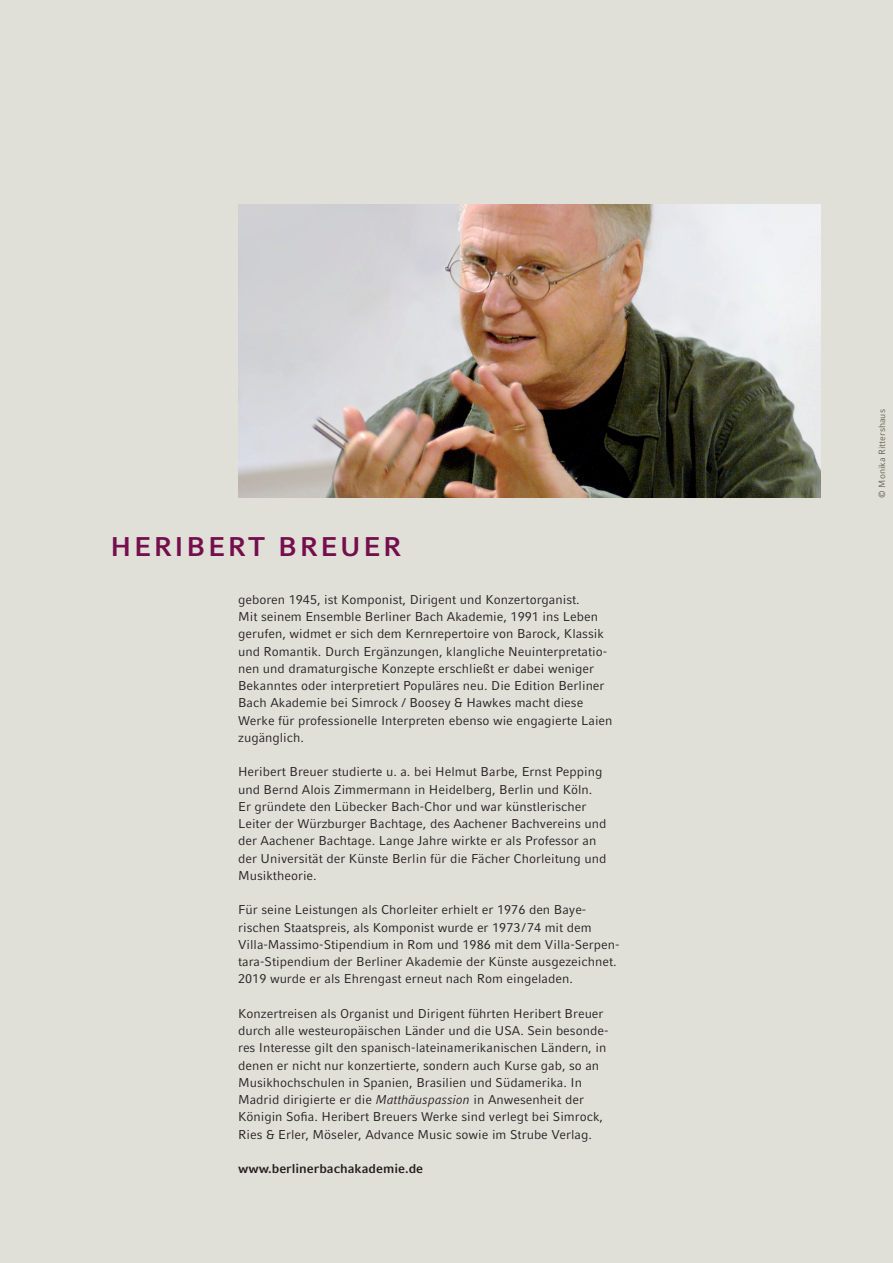
<style>
.page{position:relative;width:893px;height:1263px;background:#e0e0d9}
.page>*{position:absolute;margin:0;border:0;box-sizing:border-box;transform-origin:0 0}
.Meldung_Copytext_mit{font:700 27px "Compatil Fact LT Pro";letter-spacing:.1em;color:#750e4c}
.Meldung_Copytext_mit-2{font:12.75px/17.2px "Compatil Fact LT Pro";color:#231f20}
.Meldung_Copytext_mit-3{font:700 12.75px "Compatil Fact LT Pro";color:#231f20}
.Meldung_Copytext_mit-4{font:9px "Compatil Fact LT Pro";color:#636250}
.s1{font-style:italic}
</style>
<div class="page">
<img style="left:238px;top:204px;width:583px;height:293px">
<p class="Meldung_Copytext_mit" style="left:111px;top:531px;width:292px">HERIBERT BREUER</p>
<p class="Meldung_Copytext_mit-2" style="left:238px;top:591px;width:376px">geboren 1945, ist Komponist, Dirigent und Konzertorganist.<br>Mit seinem Ensemble Berliner Bach Akademie, 1991 ins Leben gerufen, widmet er sich dem Kernrepertoire von Barock, Klassik und Romantik. Durch Ergänzungen, klangliche Neuinterpretatio&shy;nen und dramaturgische Konzepte erschließt er dabei weniger Bekanntes oder interpretiert Populäres neu. Die Edition Berliner Bach Akademie bei Simrock / Boosey &amp; Hawkes macht diese Werke für professionelle Interpreten ebenso wie engagierte Laien zugänglich.</p>
<p class="Meldung_Copytext_mit-2" style="left:238px;top:763px;width:370px">Heribert Breuer studierte u. a. bei Helmut Barbe, Ernst Pepping und Bernd Alois Zimmermann in Heidelberg, Berlin und Köln.<br>Er gründete den Lübecker Bach-Chor und war künstlerischer Leiter der Würzburger Bachtage, des Aachener Bachvereins und der Aachener Bachtage. Lange Jahre wirkte er als Professor an der Universität der Künste Berlin für die Fächer Chorleitung und Musiktheorie.</p>
<p class="Meldung_Copytext_mit-2" style="left:238px;top:901px;width:383px">Für seine Leistungen als Chorleiter erhielt er 1976 den Baye&shy;rischen Staatspreis, als Komponist wurde er 1973/74 mit dem Villa-Massimo-Stipendium in Rom und 1986 mit dem Villa-Serpen&shy;tara-Stipendium der Berliner Akademie der Künste ausgezeichnet.<br>2019 wurde er als Ehrengast erneut nach Rom eingeladen.</p>
<p class="Meldung_Copytext_mit-2" style="left:238px;top:1005px;width:372px">Konzertreisen als Organist und Dirigent führten Heribert Breuer durch alle westeuropäischen Länder und die USA. Sein besonde&shy;res Interesse gilt den spanisch-lateinamerikanischen Ländern, in denen er nicht nur konzertierte, sondern auch Kurse gab, so an Musikhochschulen in Spanien, Brasilien und Südamerika. In Madrid dirigierte er die <span class="s1">Matthäuspassion</span> in Anwesenheit der Königin Sofia. Heribert Breuers Werke sind verlegt bei Simrock, Ries &amp; Erler, Möseler, Advance Music sowie im Strube Verlag.</p>
<p class="Meldung_Copytext_mit-3" style="left:238px;top:1161px;width:186px">www.berlinerbachakademie.de</p>
<p class="Meldung_Copytext_mit-4" style="left:877px;top:497px;width:90px;rotate:-90deg">© Monika Rittershaus</p>
</div>
